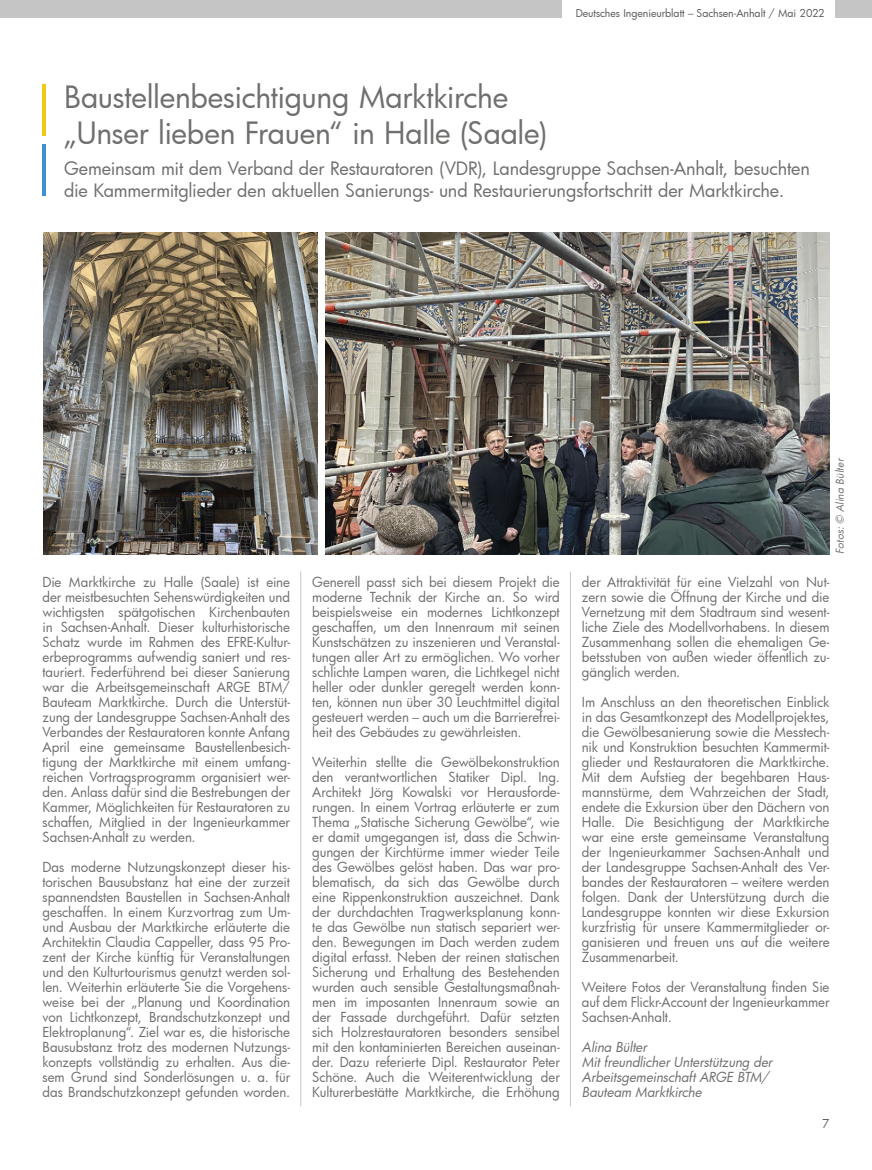
<style>
.page{position:relative;width:872px;height:1170px;background:#fff}
.page>*{position:absolute;margin:0;border:0;box-sizing:border-box;transform-origin:0 0}
.t1{font:30px/36px "Futura Bk";letter-spacing:-.015em;color:#6f6f6e}
.t2{font:18px/21.6px "Futura Bk";letter-spacing:-.005em;color:#6f6f6e}
.t3{font:13.5px/15px "Futura Bk";letter-spacing:-.005em;color:#6f6f6e;text-align:justify}
.t4{font:italic 13.5px/15px "Futura Bk";letter-spacing:-.01em;color:#6f6f6e}
.t5{font:12px "Futura Bk";color:#585857}
.t6{font:10.5px "Futura Bk";color:#585857}
.t7{font:italic 10.5px "Futura Bk";letter-spacing:.005em;color:#6f6f6e}
</style>
<div class="page">
<div style="left:836px;top:0;width:36px;height:17px;background:#c5c5c5"></div>
<div style="left:0;top:0;width:561px;height:17px;background:#c5c5c5"></div>
<img style="left:43px;top:233px;width:275px;height:321px">
<img style="left:325px;top:233px;width:504px;height:321px">
<hr style="left:300px;top:571px;width:1px;height:535px;background:#c5c5c5">
<hr style="left:570px;top:571px;width:1px;height:535px;background:#c5c5c5">
<hr style="left:42px;top:85px;width:4px;height:51px;background:#f1cb13">
<hr style="left:42px;top:145px;width:4px;height:51px;background:#3f92d1">
<p class="t6" style="left:575px;top:6px;width:250px">Deutsches Ingenieurblatt – Sachsen-Anhalt / Mai 2022</p>
<h1 class="t1" style="left:64px;top:78px;width:484px">Baustellenbesichtigung Marktkirche „Unser lieben Frauen“ in Halle (Saale)</h1>
<h2 class="t2" style="left:64px;top:157px;width:747px">Gemeinsam mit dem Verband der Restauratoren (VDR), Landesgruppe Sachsen-Anhalt, besuchten die Kammermitglieder den aktuellen Sanierungs- und Restaurierungsfortschritt der Marktkirche.</h2>
<p class="t7" style="left:833px;top:554px;width:98px;rotate:-90deg">Fotos: © Alina Bülter</p>
<p class="t3" style="left:43px;top:574px;width:249px">Die Marktkirche zu Halle (Saale) ist eine der meistbesuchten Sehenswürdigkeiten und wichtigsten spätgotischen Kirchenbauten in Sachsen-Anhalt. Dieser kulturhistorische Schatz wurde im Rahmen des EFRE-Kultur&shy;erbeprogramms aufwendig saniert und res&shy;tauriert. Federführend bei dieser Sanierung war die Arbeitsgemeinschaft ARGE BTM/ Bauteam Marktkirche. Durch die Unterstüt&shy;zung der Landesgruppe Sachsen-Anhalt des Verbandes der Restauratoren konnte Anfang April eine gemeinsame Baustellenbesich&shy;tigung der Marktkirche mit einem umfang&shy;reichen Vortragsprogramm organisiert wer&shy;den. Anlass dafür sind die Bestrebungen der Kammer, Möglichkeiten für Restauratoren zu schaffen, Mitglied in der Ingenieurkammer Sachsen-Anhalt zu werden.</p>
<p class="t3" style="left:43px;top:859px;width:249px">Das moderne Nutzungskonzept dieser his&shy;torischen Bausubstanz hat eine der zurzeit spannendsten Baustellen in Sachsen-Anhalt geschaffen. In einem Kurzvortrag zum Um&shy;und Ausbau der Marktkirche erläuterte die Architektin Claudia Cappeller, dass 95 Pro&shy;zent der Kirche künftig für Veranstaltungen und den Kulturtourismus genutzt werden sol&shy;len. Weiterhin erläuterte Sie die Vorgehens&shy;weise bei der „Planung und Koordination von Lichtkonzept, Brandschutzkonzept und Elektroplanung“. Ziel war es, die historische Bausubstanz trotz des modernen Nutzungs&shy;konzepts vollständig zu erhalten. Aus die&shy;sem Grund sind Sonderlösungen u. a. für das Brandschutzkonzept gefunden worden.</p>
<p class="t3" style="left:312px;top:574px;width:249px">Generell passt sich bei diesem Projekt die moderne Technik der Kirche an. So wird beispielsweise ein modernes Lichtkonzept geschaffen, um den Innenraum mit seinen Kunstschätzen zu inszenieren und Veranstal&shy;tungen aller Art zu ermöglichen. Wo vorher schlichte Lampen waren, die Lichtkegel nicht heller oder dunkler geregelt werden konn&shy;ten, können nun über 30 Leuchtmittel digital gesteuert werden – auch um die Barrierefrei&shy;heit des Gebäudes zu gewährleisten.</p>
<p class="t3" style="left:312px;top:754px;width:249px">Weiterhin stellte die Gewölbekonstruktion den verantwortlichen Statiker Dipl. Ing.<br>Architekt Jörg Kowalski vor Herausforde&shy;rungen. In einem Vortrag erläuterte er zum Thema „Statische Sicherung Gewölbe“, wie er damit umgegangen ist, dass die Schwin&shy;gungen der Kirchtürme immer wieder Teile des Gewölbes gelöst haben. Das war pro&shy;blematisch, da sich das Gewölbe durch eine Rippenkonstruktion auszeichnet. Dank der durchdachten Tragwerksplanung konn&shy;te das Gewölbe nun statisch separiert wer&shy;den. Bewegungen im Dach werden zudem digital erfasst. Neben der reinen statischen Sicherung und Erhaltung des Bestehenden wurden auch sensible Gestaltungsmaßnah&shy;men im imposanten Innenraum sowie an der Fassade durchgeführt. Dafür setzten sich Holzrestauratoren besonders sensibel mit den kontaminierten Bereichen auseinan&shy;der. Dazu referierte Dipl. Restaurator Peter Schöne. Auch die Weiterentwicklung der Kulturerbestätte Marktkirche, die Erhöhung</p>
<p class="t3" style="left:582px;top:573px;width:249px">der Attraktivität für eine Vielzahl von Nut&shy;zern sowie die Öffnung der Kirche und die Vernetzung mit dem Stadtraum sind wesent&shy;liche Ziele des Modellvorhabens. In diesem Zusammenhang sollen die ehemaligen Ge&shy;betsstuben von außen wieder öffentlich zu&shy;gänglich werden.</p>
<p class="t3" style="left:582px;top:693px;width:249px">Im Anschluss an den theoretischen Einblick in das Gesamtkonzept des Modellprojektes, die Gewölbesanierung sowie die Messtech&shy;nik und Konstruktion besuchten Kammermit&shy;glieder und Restauratoren die Marktkirche.<br>Mit dem Aufstieg der begehbaren Haus&shy;mannstürme, dem Wahrzeichen der Stadt, endete die Exkursion über den Dächern von Halle. Die Besichtigung der Marktkirche war eine erste gemeinsame Veranstaltung der Ingenieurkammer Sachsen-Anhalt und der Landesgruppe Sachsen-Anhalt des Ver&shy;bandes der Restauratoren – weitere werden folgen. Dank der Unterstützung durch die Landesgruppe konnten wir diese Exkursion kurzfristig für unsere Kammermitglieder or&shy;ganisieren und freuen uns auf die weitere Zusammenarbeit.</p>
<p class="t3" style="left:582px;top:978px;width:249px">Weitere Fotos der Veranstaltung finden Sie auf dem Flickr-Account der Ingenieurkammer Sachsen-Anhalt.</p>
<p class="t4" style="left:582px;top:1038px;width:192px">Alina Bülter<br>Mit freundlicher Unterstützung der<br>Arbeitsgemeinschaft ARGE BTM/<br>Bauteam Marktkirche</p>
<p class="t5" style="left:822px;top:1114px;width:9px">7</p>
</div>
